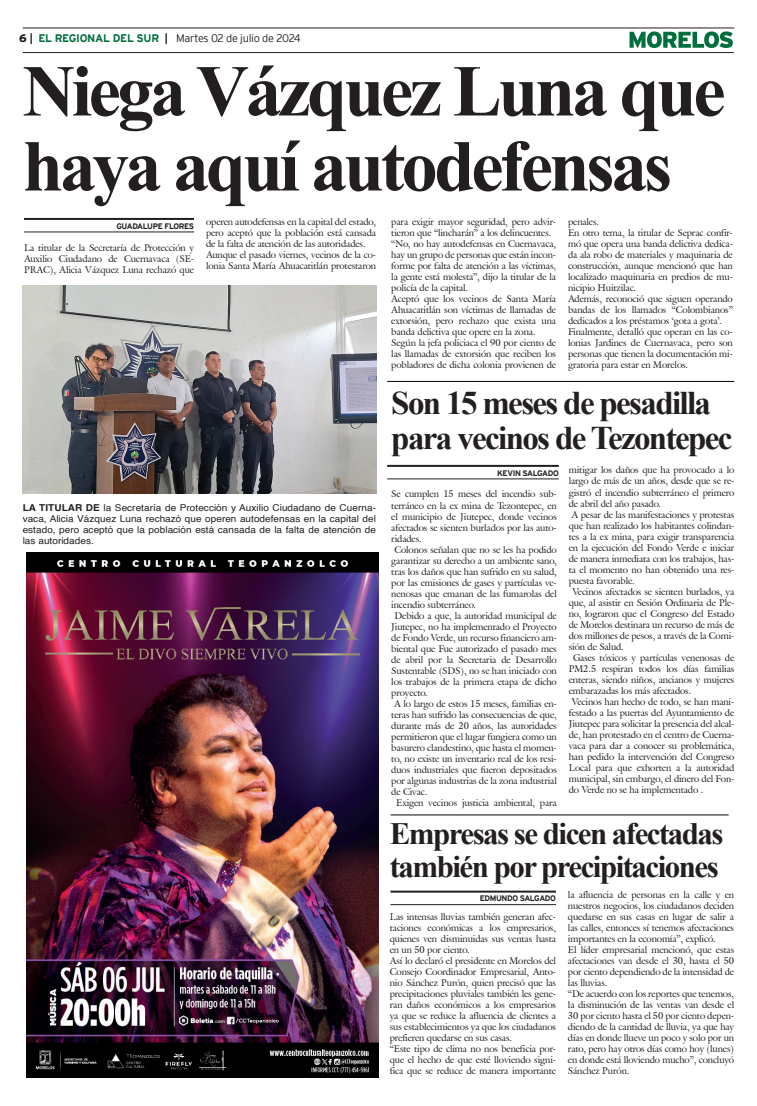
<style>
.page{position:relative;width:757px;height:1106px;background:#fff}
.page>*{position:absolute;margin:0;border:0;box-sizing:border-box;transform-origin:0 0}
.t1{font:700 73px/75px "Times New Roman";letter-spacing:-.05em;color:#231f20}
.t2{font:700 33px/35px "Times New Roman";letter-spacing:-.05em;color:#231f20}
.t3{font:700 31px/33px "Times New Roman";letter-spacing:-.05em;color:#231f20}
.t4{font:300 11px "Interstate";letter-spacing:-.025em;color:#231f20}
.t5{font:9.5px/11px "Galliard IT Cby BT";letter-spacing:-.01em;color:#231f20}
.t6{font:9.5px/11px "Helvetica";letter-spacing:.005em;color:#231f20;text-align:justify;scale:1.05 1}
.t7{font:700 8px "Interstate";letter-spacing:-.05em;color:#231f20}
.s1{font-weight:900}
.s2{font-weight:700}
.s3{font-weight:700;color:#006f3c}
</style>
<div class="page">
<hr style="left:23px;top:28px;width:711px;height:1px;background:#231f20">
<hr style="left:23px;top:52px;width:711px;height:1px;background:#231f20">
<svg style="left:629px;top:31px;width:104px;height:17px"></svg>
<img style="left:26px;top:553px;width:352px;height:524px">
<hr style="left:390px;top:890px;width:166px;height:2px;background:#231f20">
<hr style="left:390px;top:904px;width:166px;height:1px;background:#231f20">
<hr style="left:390px;top:814px;width:339px;height:1px;background:#040503">
<hr style="left:387px;top:465px;width:172px;height:2px;background:#231f20">
<hr style="left:387px;top:478px;width:172px;height:1px;background:#231f20">
<hr style="left:387px;top:381px;width:347px;height:1px;background:#040503">
<hr style="left:24px;top:218px;width:170px;height:2px;background:#231f20">
<hr style="left:24px;top:231px;width:170px;height:1px;background:#231f20">
<img style="left:23px;top:285px;width:353px;height:209px">
<p class="t4" style="left:19px;top:32px;width:283px"><span class="s1">6</span> <span class="s2">|</span> <span class="s3">EL REGIONAL DEL SUR</span> <span class="s2">|</span> Martes 02 de julio de 2024</p>
<h1 class="t1" style="left:23px;top:51px;width:704px">Niega Vázquez Luna que haya aquí autodefensas</h1>
<p class="t7" style="left:116px;top:221px;width:79px">GUADALUPE FLORES</p>
<p class="t5" style="left:391px;top:216px;width:166px">para exigir mayor seguridad, pero advir&shy;tieron que “lincharán” a los delincuentes. “No, no hay autodefensas en Cuernavaca, hay un grupo de personas que están incon&shy;forme por falta de atención a las víctimas, la gente está molesta”, dijo la titular de la policía de la capital.<br>Aceptó que los vecinos de Santa María Ahuacatitlán son víctimas de llamadas de extorsión, pero rechazo que exista una banda delictiva que opere en la zona.<br>Según la jefa policiaca el 90 por ciento de las llamadas de extorsión que reciben los pobladores de dicha colonia provienen de</p>
<p class="t5" style="left:568px;top:216px;width:166px">penales.<br>En otro tema, la titular de Seprac confir&shy;mó que opera una banda delictiva dedica&shy;da ala robo de materiales y maquinaria de construcción, aunque mencionó que han localizado maquinaria en predios de mu&shy;nicipio Huitzilac.<br>Además, reconoció que siguen operando bandas de los llamados “Colombianos” dedicados a los préstamos ‘gota a gota’.<br>Finalmente, detalló que operan en las co&shy;lonias Jardines de Cuernavaca, pero son personas que tienen la documentación mi&shy;gratoria para estar en Morelos.</p>
<p class="t5" style="left:206px;top:216px;width:172px">operen autodefensas en la capital del estado, pero aceptó que la población está cansada de la falta de atención de las autoridades.<br>Aunque el pasado viernes, vecinos de la co&shy;lonia Santa María Ahuacatitlán protestaron</p>
<p class="t5" style="left:24px;top:242px;width:171px;text-align:justify">La titular de la Secretaría de Protección y Auxilio Ciudadano de Cuernavaca (SE-PRAC), Alicia Vázquez Luna rechazó que</p>
<p class="t6" style="left:23px;top:502px;width:338px"><span class="s2">LA TITULAR DE</span> la Secretaría de Protección y Auxilio Ciudadano de Cuerna&shy;vaca, Alicia Vázquez Luna rechazó que operen autodefensas en la capital del estado, pero aceptó que la población está cansada de la falta de atención de las autoridades.</p>
<h2 class="t2" style="left:391px;top:384px;width:342px">Son 15 meses de pesadilla para vecinos de Tezontepec</h2>
<p class="t7" style="left:497px;top:468px;width:63px">KEVIN SALGADO</p>
<p class="t5" style="left:569px;top:464px;width:167px">mitigar los daños que ha provocado a lo</p>
<p class="t5" style="left:569px;top:475px;width:167px">largo de más de un años, desde que se re-</p>
<p class="t5" style="left:569px;top:486px;width:167px">gistró el incendio subterráneo el primero</p>
<p class="t5" style="left:569px;top:497px;width:94px">de abril del año pasado.</p>
<p class="t5" style="left:571px;top:508px;width:164px">A pesar de las manifestaciones y protestas</p>
<p class="t5" style="left:569px;top:519px;width:167px">que han realizado los habitantes colindan-</p>
<p class="t5" style="left:569px;top:530px;width:167px">tes a la ex mina, para exigir transparencia</p>
<p class="t5" style="left:569px;top:541px;width:167px">en la ejecución del Fondo Verde e iniciar</p>
<p class="t5" style="left:569px;top:552px;width:167px">de manera inmediata con los trabajos, has-</p>
<p class="t5" style="left:569px;top:563px;width:167px">ta el momento no han obtenido una res-</p>
<p class="t5" style="left:569px;top:574px;width:67px">puesta favorable.</p>
<p class="t5" style="left:572px;top:585px;width:164px">Vecinos afectados se sienten burlados, ya</p>
<p class="t5" style="left:569px;top:596px;width:167px">que, al asistir en Sesión Ordinaria de Ple-</p>
<p class="t5" style="left:569px;top:607px;width:167px">no, lograron que el Congreso del Estado</p>
<p class="t5" style="left:569px;top:618px;width:167px">de Morelos destinara un recurso de más de</p>
<p class="t5" style="left:569px;top:629px;width:167px">dos millones de pesos, a través de la Comi-</p>
<p class="t5" style="left:569px;top:640px;width:57px">sión de Salud.</p>
<p class="t5" style="left:573px;top:651px;width:163px">Gases tóxicos y partículas venenosas de</p>
<p class="t5" style="left:569px;top:662px;width:167px">PM2.5 respiran todos los días familias</p>
<p class="t5" style="left:569px;top:673px;width:167px">enteras, siendo niños, ancianos y mujeres</p>
<p class="t5" style="left:569px;top:684px;width:124px">embarazadas los más afectados.</p>
<p class="t5" style="left:572px;top:695px;width:164px">Vecinos han hecho de todo, se han mani-</p>
<p class="t5" style="left:569px;top:706px;width:167px">festado a las puertas del Ayuntamiento de</p>
<p class="t5" style="left:569px;top:717px;width:167px">Jiutepec para solicitar la presencia del alcal-</p>
<p class="t5" style="left:569px;top:728px;width:167px">de, han protestado en el centro de Cuerna-</p>
<p class="t5" style="left:569px;top:739px;width:167px">vaca para dar a conocer su problemática,</p>
<p class="t5" style="left:569px;top:750px;width:167px">han pedido la intervención del Congreso</p>
<p class="t5" style="left:569px;top:761px;width:167px">Local para que exhorten a la autoridad</p>
<p class="t5" style="left:569px;top:772px;width:167px">municipal, sin embargo, el dinero del Fon-</p>
<p class="t5" style="left:569px;top:783px;width:136px">do Verde no se ha implementado .</p>
<p class="t5" style="left:391px;top:488px;width:167px">Se cumplen 15 meses del incendio sub-</p>
<p class="t5" style="left:391px;top:499px;width:167px">terráneo en la ex mina de Tezontepec, en</p>
<p class="t5" style="left:391px;top:510px;width:167px">el municipio de Jiutepec, donde vecinos</p>
<p class="t5" style="left:391px;top:521px;width:167px">afectados se sienten burlados por las auto-</p>
<p class="t5" style="left:391px;top:532px;width:32px">ridades.</p>
<p class="t5" style="left:394px;top:543px;width:164px">Colonos señalan que no se les ha podido</p>
<p class="t5" style="left:391px;top:554px;width:167px">garantizar su derecho a un ambiente sano,</p>
<p class="t5" style="left:391px;top:565px;width:167px">tras los daños que han sufrido en su salud,</p>
<p class="t5" style="left:391px;top:576px;width:167px">por las emisiones de gases y partículas ve-</p>
<p class="t5" style="left:391px;top:587px;width:167px">nenosas que emanan de las fumarolas del</p>
<p class="t5" style="left:391px;top:598px;width:86px">incendio subterráneo.</p>
<p class="t5" style="left:394px;top:609px;width:164px">Debido a que, la autoridad municipal de</p>
<p class="t5" style="left:391px;top:620px;width:167px">Jiutepec, no ha implementado el Proyecto</p>
<p class="t5" style="left:391px;top:631px;width:167px">de Fondo Verde, un recurso financiero am-</p>
<p class="t5" style="left:391px;top:642px;width:167px">biental que Fue autorizado el pasado mes</p>
<p class="t5" style="left:391px;top:653px;width:167px">de abril por la Secretaria de Desarrollo</p>
<p class="t5" style="left:391px;top:664px;width:167px">Sustentable (SDS), no se han iniciado con</p>
<p class="t5" style="left:391px;top:675px;width:167px">los trabajos de la primera etapa de dicho</p>
<p class="t5" style="left:391px;top:686px;width:38px">proyecto.</p>
<p class="t5" style="left:394px;top:697px;width:164px">A lo largo de estos 15 meses, familias en-</p>
<p class="t5" style="left:391px;top:708px;width:167px">teras han sufrido las consecuencias de que,</p>
<p class="t5" style="left:391px;top:719px;width:167px">durante más de 20 años, las autoridades</p>
<p class="t5" style="left:391px;top:730px;width:167px">permitieron que el lugar fungiera como un</p>
<p class="t5" style="left:391px;top:741px;width:167px">basurero clandestino, que hasta el momen-</p>
<p class="t5" style="left:391px;top:752px;width:167px">to, no existe un inventario real de los resi-</p>
<p class="t5" style="left:391px;top:763px;width:167px">duos industriales que fueron depositados</p>
<p class="t5" style="left:391px;top:774px;width:167px">por algunas industrias de la zona industrial</p>
<p class="t5" style="left:391px;top:785px;width:38px">de Civac.</p>
<p class="t5" style="left:396px;top:796px;width:162px">Exigen vecinos justicia ambiental, para</p>
<h3 class="t3" style="left:390px;top:816px;width:335px">Empresas se dicen afectadas también por precipitaciones</h3>
<p class="t7" style="left:480px;top:894px;width:78px">EDMUNDO SALGADO</p>
<p class="t5" style="left:568px;top:889px;width:168px">la afluencia de personas en la calle y en nuestros negocios, los ciudadanos deciden quedarse en sus casas en lugar de salir a las calles, entonces sí tenemos afectaciones importantes en la economía”, explicó.<br>El líder empresarial mencionó, que estas afectaciones van desde el 30, hasta el 50 por ciento dependiendo de la intensidad de las lluvias.<br>“De acuerdo con los reportes que tenemos, la disminución de las ventas van desde el 30 por ciento hasta el 50 por ciento depen&shy;diendo de la cantidad de lluvia, ya que hay días en donde llueve un poco y solo por un rato, pero hay otros días como hoy (lunes) en donde está lloviendo mucho”, concluyó Sánchez Purón.</p>
<p class="t5" style="left:390px;top:911px;width:168px">Las intensas lluvias también generan afec&shy;taciones económicas a los empresarios, quienes ven disminuidas sus ventas hasta en un 50 por ciento.<br>Así lo declaró el presidente en Morelos del Consejo Coordinador Empresarial, Anto&shy;nio Sánchez Purón, quien precisó que las precipitaciones pluviales también les gene&shy;ran daños económicos a los empresarios ya que se reduce la afluencia de clientes a sus establecimientos ya que los ciudadanos prefieren quedarse en sus casas.<br>“Este tipo de clima no nos beneficia por&shy;que el hecho de que esté lloviendo signi&shy;fica que se reduce de manera importante</p>
</div>
